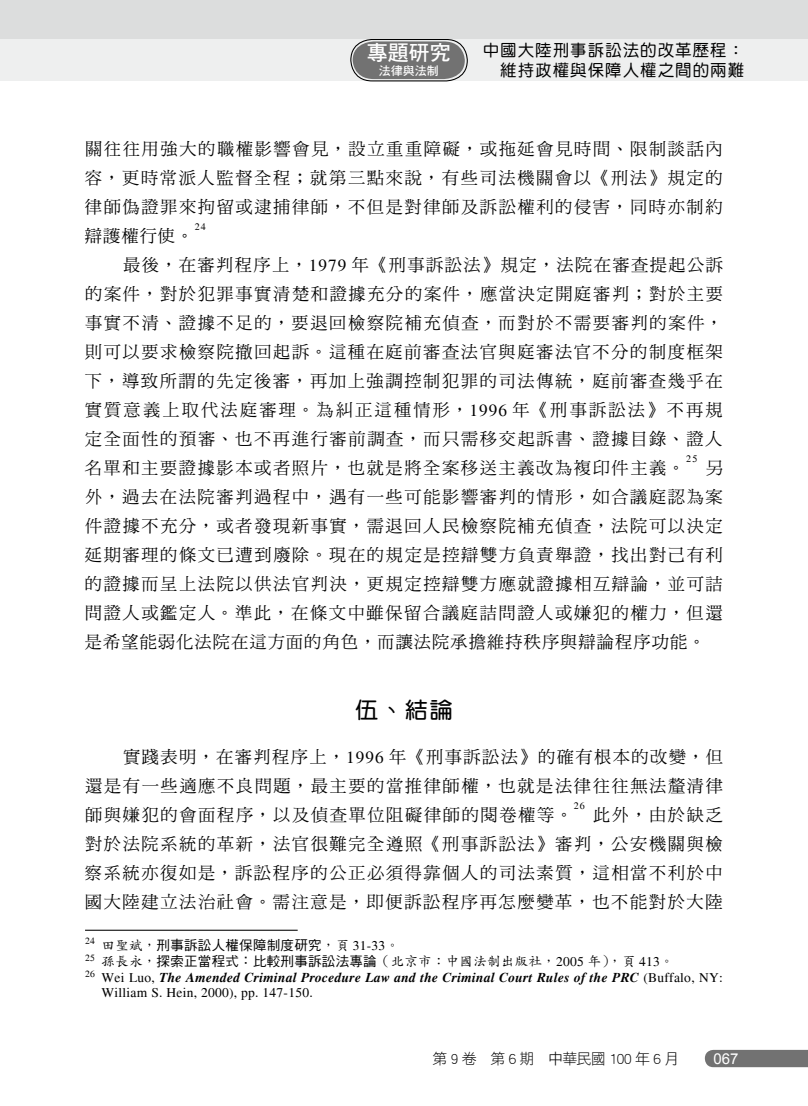
<style>
.page{position:relative;width:808px;height:1106px;background:#fff}
.page>*{position:absolute;margin:0;border:0;box-sizing:border-box;transform-origin:0 0}
.t1{font:22.5px "DF Yuan Std W7";color:#000}
.t2{font:21px "DF Hei Std W7";color:#fff}
.t3{font:17.25px/29px "DF Ming Std W5";letter-spacing:.09em;color:#000;text-align:justify}
.t4{font:16.5px/19.5px "DF Yuan Std W5";letter-spacing:.06em;color:#000;text-align:right}
.t5{font:15px "DF Hei Std W3";letter-spacing:-.05em;color:#000}
.t6{font:15px "Arial";color:#fff}
.t7{font:italic 700 13.5px/15px "Times";letter-spacing:.02em;color:#000}
.t8{font:13.5px "DF Kai Shu Std W5";letter-spacing:.02em;color:#000}
.t9{font:13.5px "DF Hei Std W5";letter-spacing:.02em;color:#000}
.t10{font:12px "DF Hei Std W7";color:#fff}
.t11{font:10.05px "Times";color:#000}
.s1{font-family:"Times"}
.s2{font-family:"DF Kai Shu Std W5"}
.s3{font-family:"DF Hei Std W5"}
.s4{font-weight:400;font-style:normal}
</style>
<div class="page">
<svg style="left:705px;top:1049px;width:103px;height:18px;background:#7a7a7a"></svg>
<div style="left:0;top:29px;width:808px;height:52px;background:#eeefef"></div>
<svg style="left:350px;top:39px;width:118px;height:43px;background:#818181"></svg>
<div style="left:0;top:0;width:808px;height:39px;background:#dcdddd"></div>
<hr style="left:85px;top:929px;width:213px;height:1px;background:#000">
<p class="t2" style="left:367px;top:41px;width:85px">專題研究</p>
<p class="t10" style="left:379px;top:64px;width:61px">法律與法制</p>
<p class="t4" style="left:483px;top:40px;width:263px">中國大陸刑事訴訟法的改革歷程：維持政權與保障人權之間的兩難</p>
<p class="t3" style="left:85px;top:134px;width:639px">關往往用強大的職權影響會見，設立重重障礙，或拖延會見時間、限制談話內容，更時常派人監督全程；就第三點來說，有些司法機關會以《刑法》規定的律師偽證罪來拘留或逮捕律師，不但是對律師及訴訟權利的侵害，同時亦制約辯護權行使。</p>
<p class="t11" style="left:195px;top:221px;width:13px">24</p>
<p class="t3" style="left:85px;top:250px;width:640px;text-indent:39px">最後，在審判程序上，<span class="s1">1979</span> 年《刑事訴訟法》規定，法院在審查提起公訴的案件，對於犯罪事實清楚和證據充分的案件，應當決定開庭審判；對於主要事實不清、證據不足的，要退回檢察院補充偵查，而對於不需要審判的案件，則可以要求檢察院撤回起訴。這種在庭前審查法官與庭審法官不分的制度框架下，導致所謂的先定後審，再加上強調控制犯罪的司法傳統，庭前審查幾乎在實質意義上取代法庭審理。為糾正這種情形，<span class="s1">1996</span> 年《刑事訴訟法》不再規定全面性的預審、也不再進行審前調查，而只需移交起訴書、證據目錄、證人名單和主要證據影本或者照片，也就是將全案移送主義改為複印件主義。</p>
<p class="t11" style="left:686px;top:453px;width:13px">25</p>
<p class="t3" style="left:85px;top:453px;width:640px;text-indent:621px">另外，過去在法院審判過程中，遇有一些可能影響審判的情形，如合議庭認為案件證據不充分，或者發現新事實，需退回人民檢察院補充偵查，法院可以決定延期審理的條文已遭到廢除。現在的規定是控辯雙方負責舉證，找出對己有利的證據而呈上法院以供法官判決，更規定控辯雙方應就證據相互辯論，並可詰問證人或鑑定人。準此，在條文中雖保留合議庭詰問證人或嫌犯的權力，但還是希望能弱化法院在這方面的角色，而讓法院承擔維持秩序與辯論程序功能。</p>
<h1 class="t1" style="left:356px;top:698px;width:98px">伍、結論</h1>
<p class="t3" style="left:85px;top:742px;width:639px;text-indent:38px">實踐表明，在審判程序上，<span class="s1">1996</span> 年《刑事訴訟法》的確有根本的改變，但還是有一些適應不良問題，最主要的當推律師權，也就是法律往往無法釐清律師與嫌犯的會面程序，以及偵查單位阻礙律師的閱卷權等。</p>
<p class="t11" style="left:574px;top:800px;width:13px">26</p>
<p class="t3" style="left:85px;top:800px;width:639px;text-indent:508px">此外，由於缺乏對於法院系統的革新，法官很難完全遵照《刑事訴訟法》審判，公安機關與檢察系統亦復如是，訴訟程序的公正必須得靠個人的司法素質，這相當不利於中國大陸建立法治社會。需注意是，即便訴訟程序再怎麼變革，也不能對於大陸</p>
<p class="t9" style="left:85px;top:937px;width:316px"><sup>24</sup> <span class="s2">田聖斌，</span>刑事訴訟人權保障制度研究<span class="s2">，頁</span> <span class="s1">31-33</span><span class="s2">。</span></p>
<p class="t8" style="left:85px;top:954px;width:590px"><sup>25</sup> 孫長永，<span class="s3">探索正當程式：比較刑事訴訟法專論</span>（北京市：中國法制出版社，<span class="s1">2005</span> 年），頁 <span class="s1">413</span>。</p>
<p class="t7" style="left:102px;top:970px;width:623px;text-indent:-16px"><sup>26</sup> <span class="s4">Wei Luo,</span> The Amended Criminal Procedure Law and the Criminal Court Rules of the PRC <span class="s4">(Buffalo, NY:<br>William S. Hein, 2000), pp. 147-150.</span></p>
<p class="t5" style="left:433px;top:1050px;width:248px">第 9 卷　第 6 期　中華民國 100 年 6 月</p>
<p class="t6" style="left:714px;top:1048px;width:27px">067</p>
</div>
